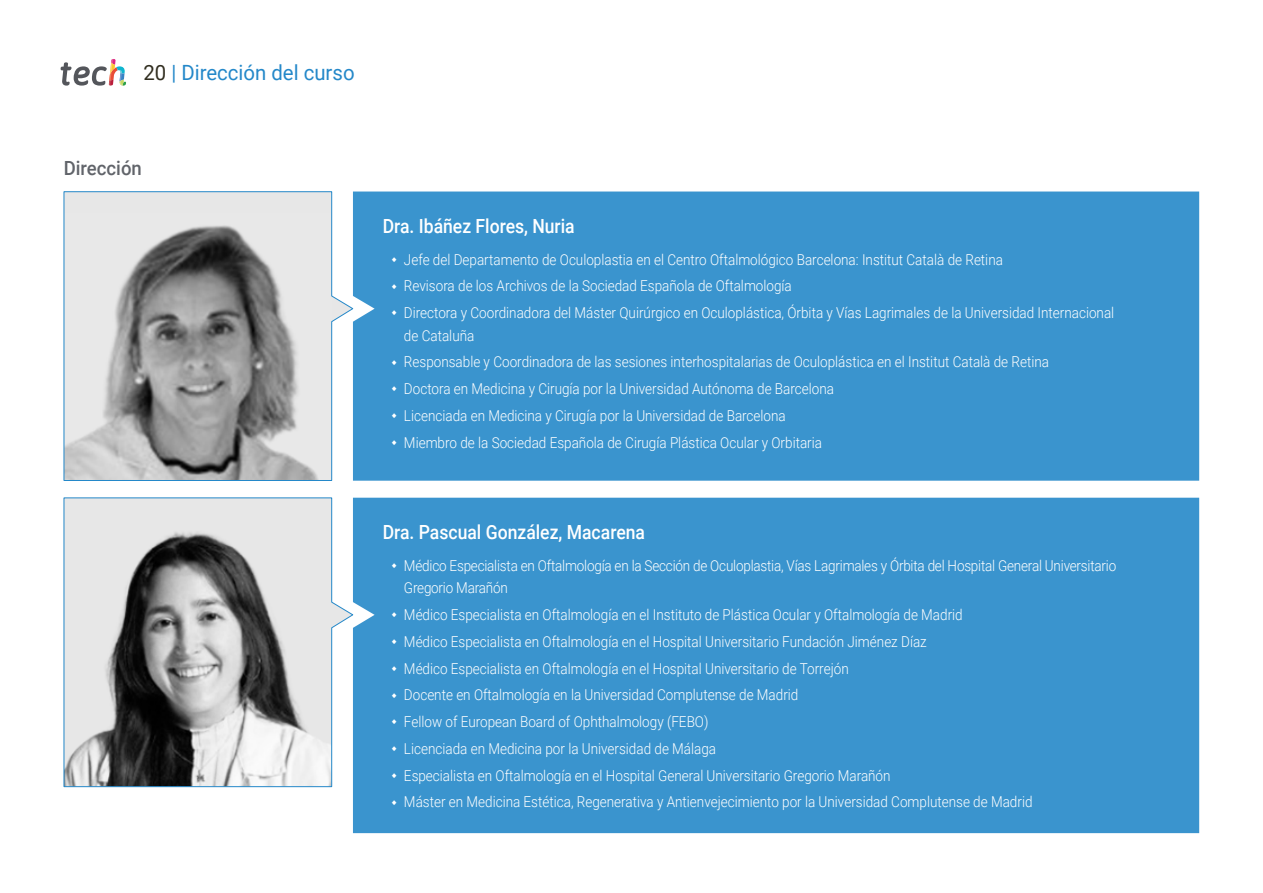
<style>
.page{position:relative;width:1263px;height:893px;background:#fff}
.page>*{position:absolute;margin:0;border:0;box-sizing:border-box;transform-origin:0 0}
.t1{font:21px "Roboto";color:#2488c9}
.t2{font:500 19.5px "Roboto";color:#fff;scale:.9 1}
.t3{font:500 19.5px "Roboto";color:#61646a;scale:.95 1}
.t4{font:300 15px/26.7px "Roboto";color:#fff;scale:.9 1}
.s1{color:#312e20}
</style>
<div class="page">
<div style="left:353px;top:192px;width:846px;height:289px;background:#3a94ce"></div>
<svg style="left:64px;top:191px;width:289px;height:290px;background:#b6b7b8"></svg>
<div style="left:353px;top:498px;width:846px;height:335px;background:#3a94ce"></div>
<svg style="left:64px;top:497px;width:289px;height:290px;background:#b0b1b2"></svg>
<svg style="left:61px;top:59px;width:65px;height:27px"></svg>
<svg style="left:392px;top:257px;width:5px;height:5px"></svg>
<svg style="left:392px;top:284px;width:5px;height:5px"></svg>
<svg style="left:392px;top:311px;width:5px;height:5px"></svg>
<svg style="left:392px;top:360px;width:5px;height:5px"></svg>
<svg style="left:392px;top:387px;width:5px;height:5px"></svg>
<svg style="left:392px;top:413px;width:5px;height:5px"></svg>
<svg style="left:392px;top:440px;width:5px;height:5px"></svg>
<svg style="left:392px;top:563px;width:5px;height:5px"></svg>
<svg style="left:392px;top:612px;width:5px;height:5px"></svg>
<svg style="left:392px;top:639px;width:5px;height:5px"></svg>
<svg style="left:392px;top:666px;width:5px;height:5px"></svg>
<svg style="left:392px;top:693px;width:5px;height:5px"></svg>
<svg style="left:392px;top:719px;width:5px;height:5px"></svg>
<svg style="left:392px;top:746px;width:5px;height:5px"></svg>
<svg style="left:392px;top:773px;width:5px;height:5px"></svg>
<svg style="left:392px;top:800px;width:5px;height:5px"></svg>
<h1 class="t1" style="left:144px;top:57px;width:213px"><span class="s1">20</span> | Dirección del curso</h1>
<h2 class="t3" style="left:64px;top:154px;width:84px">Dirección</h2>
<h2 class="t2" style="left:383px;top:212px;width:215px">Dra. Ibáñez Flores, Nuria</h2>
<p class="t4" style="left:404px;top:245px;width:791px">Jefe del Departamento de Oculoplastia en el Centro Oftalmológico Barcelona: Institut Català de Retina<br>Revisora de los Archivos de la Sociedad Española de Oftalmología<br>Directora y Coordinadora del Máster Quirúrgico en Oculoplástica, Órbita y Vías Lagrimales de la Universidad Internacional</p>
<p class="t4" style="left:404px;top:321px;width:718px">de Cataluña<br>Responsable y Coordinadora de las sesiones interhospitalarias de Oculoplástica en el Institut Català de Retina Doctora en Medicina y Cirugía por la Universidad Autónoma de Barcelona<br>Licenciada en Medicina y Cirugía por la Universidad de Barcelona<br>Miembro de la Sociedad Española de Cirugía Plástica Ocular y Orbitaria</p>
<h2 class="t2" style="left:383px;top:518px;width:293px">Dra. Pascual González, Macarena</h2>
<p class="t4" style="left:404px;top:554px;width:793px;line-height:22.5px">Médico Especialista en Oftalmología en la Sección de Oculoplastia, Vías Lagrimales y Órbita del Hospital General Universitario<br>Gregorio Marañón</p>
<p class="t4" style="left:404px;top:601px;width:700px">Médico Especialista en Oftalmología en el Instituto de Plástica Ocular y Oftalmología de Madrid<br>Médico Especialista en Oftalmología en el Hospital Universitario Fundación Jiménez Díaz<br>Médico Especialista en Oftalmología en el Hospital Universitario de Torrejón<br>Docente en Oftalmología en la Universidad Complutense de Madrid<br>Fellow of European Board of Ophthalmology (FEBO)<br>Licenciada en Medicina por la Universidad de Málaga<br>Especialista en Oftalmología en el Hospital General Universitario Gregorio Marañón<br>Máster en Medicina Estética, Regenerativa y Antienvejecimiento por la Universidad Complutense de Madrid</p>
</div>
